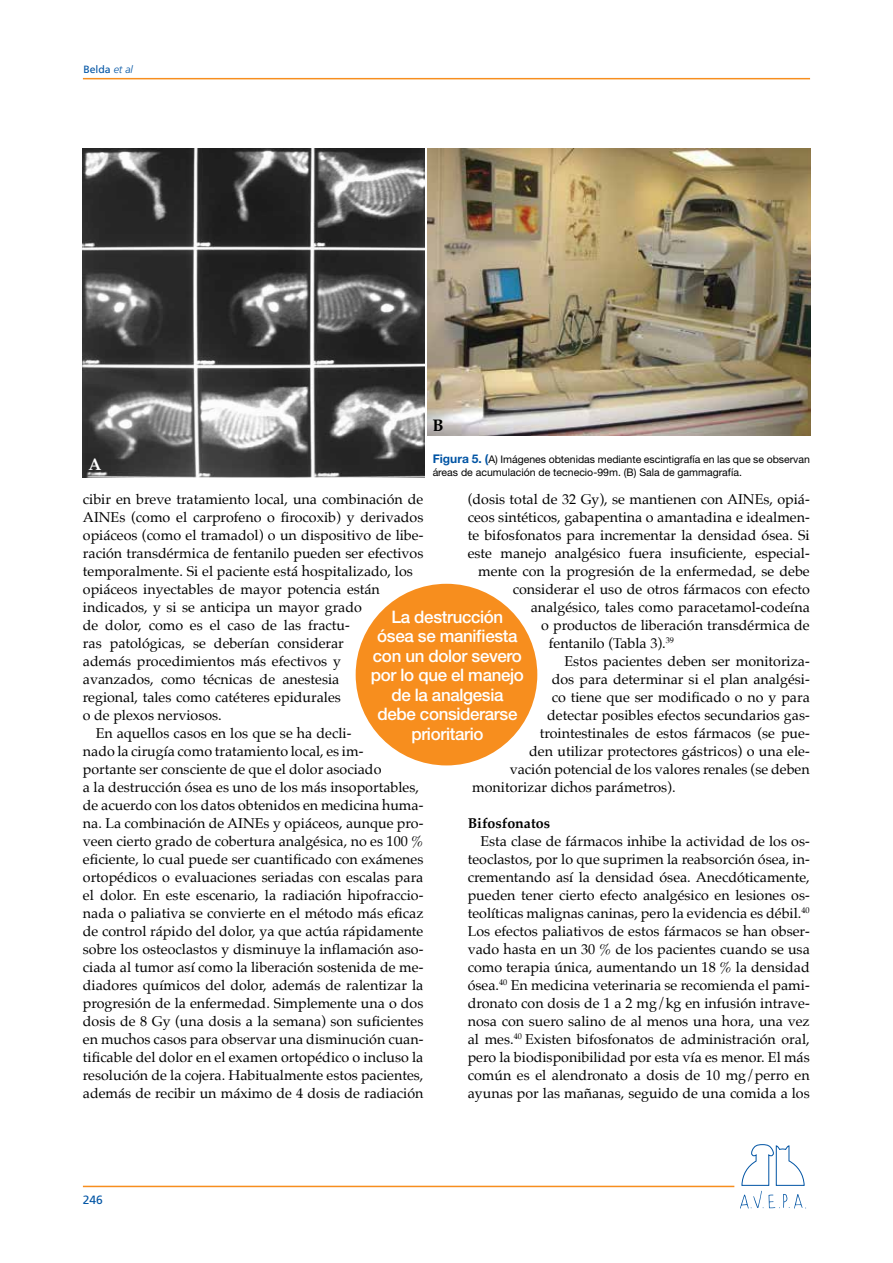
<style>
.page{position:relative;width:893px;height:1263px;background:#fff}
.page>*{position:absolute;margin:0;border:0;box-sizing:border-box;transform-origin:0 0}
.t1{font:500 17.25px/19.5px "Helvetica Neue LT Std";letter-spacing:-.02em;color:#fff;text-align:center}
.t2{font:700 16.8px "Palatino";color:#fff}
.t3{font:700 16.8px "Palatino";color:#000}
.t4{font:14.25px/18px "Palatino";color:#000;text-align:justify}
.t5{font:700 14.25px "Palatino";color:#000}
.t6{font:12px "Frutiger";color:#0054a4}
.t7{font:10.5px/12.6px "Helvetica Neue LT Std";color:#000}
.t8{font:10.5px "Frutiger";color:#0054a4}
.s1{font-weight:300;font-style:italic}
.s2{font-weight:700;font-size:12px;color:#0054a4}
</style>
<div class="page">
<hr style="left:83px;top:1186px;width:651px;height:1px;background:#f78e1e">
<hr style="left:83px;top:78px;width:727px;height:1px;background:#f78e1e">
<svg style="left:740px;top:1144px;width:66px;height:65px"></svg>
<div style="left:356px;top:584px;width:181px;height:181px;background:#f78e1e;border-radius:50%"></div>
<img style="left:83px;top:149px;width:342px;height:328px">
<img style="left:428px;top:149px;width:382px;height:287px">
<p class="t8" style="left:83px;top:63px;width:51px">Belda <span class="s1">et al</span></p>
<p class="t2" style="left:88px;top:450px;width:15px">A</p>
<p class="t3" style="left:432px;top:411px;width:13px">B</p>
<p class="t7" style="left:433px;top:453px;width:379px"><span class="s2">Figura 5. (</span>A) Imágenes obtenidas mediante escintigrafía en las que se observan áreas de acumulación de tecnecio-99m. (B) Sala de gammagrafía.</p>
<p class="t4" style="left:468px;top:490px;width:343px">(dosis total de 32 Gy), se mantienen con AINEs, opiá-</p>
<p class="t4" style="left:468px;top:508px;width:344px">ceos sintéticos, gabapentina o amantadina e idealmen-</p>
<p class="t4" style="left:468px;top:526px;width:343px">te bifosfonatos para incrementar la densidad ósea. Si</p>
<p class="t4" style="left:468px;top:544px;width:343px">este manejo analgésico fuera insuficiente, especial-</p>
<p class="t4" style="left:478px;top:562px;width:333px">mente con la progresión de la enfermedad, se debe</p>
<p class="t4" style="left:513px;top:580px;width:298px">considerar el uso de otros fármacos con efecto</p>
<p class="t4" style="left:531px;top:598px;width:281px">analgésico, tales como paracetamol-codeína</p>
<p class="t4" style="left:541px;top:616px;width:270px">o productos de liberación transdérmica de</p>
<p class="t4" style="left:549px;top:634px;width:127px">fentanilo (Tabla 3).<sup>39</sup></p>
<p class="t4" style="left:564px;top:652px;width:247px">Estos pacientes deben ser monitoriza-</p>
<p class="t4" style="left:552px;top:670px;width:259px">dos para determinar si el plan analgési-</p>
<p class="t4" style="left:552px;top:688px;width:259px">co tiene que ser modificado o no y para</p>
<p class="t4" style="left:547px;top:706px;width:264px">detectar posibles efectos secundarios gas-</p>
<p class="t4" style="left:540px;top:724px;width:272px">trointestinales de estos fármacos (se pue-</p>
<p class="t4" style="left:529px;top:742px;width:282px">den utilizar protectores gástricos) o una ele-</p>
<p class="t4" style="left:510px;top:760px;width:301px">vación potencial de los valores renales (se deben</p>
<p class="t4" style="left:472px;top:778px;width:205px">monitorizar dichos parámetros).</p>
<p class="t5" style="left:468px;top:811px;width:84px">Bifosfonatos</p>
<p class="t4" style="left:468px;top:832px;width:344px;text-indent:13px">Esta clase de fármacos inhibe la actividad de los os&shy;teoclastos, por lo que suprimen la reabsorción ósea, in&shy;crementando así la densidad ósea. Anecdóticamente, pueden tener cierto efecto analgésico en lesiones os&shy;teolíticas malignas caninas, pero la evidencia es débil.<sup>40<br></sup>Los efectos paliativos de estos fármacos se han obser&shy;vado hasta en un 30 % de los pacientes cuando se usa como terapia única, aumentando un 18 % la densidad ósea.<sup>40</sup> En medicina veterinaria se recomienda el pami&shy;dronato con dosis de 1 a 2 mg/kg en infusión intrave&shy;nosa con suero salino de al menos una hora, una vez al mes.<sup>40</sup> Existen bifosfonatos de administración oral, pero la biodisponibilidad por esta vía es menor. El más común es el alendronato a dosis de 10 mg/perro en ayunas por las mañanas, seguido de una comida a los</p>
<p class="t4" style="left:83px;top:490px;width:342px">cibir en breve tratamiento local, una combinación de</p>
<p class="t4" style="left:83px;top:508px;width:342px">AINEs (como el carprofeno o firocoxib) y derivados</p>
<p class="t4" style="left:83px;top:526px;width:342px">opiáceos (como el tramadol) o un dispositivo de libe-</p>
<p class="t4" style="left:83px;top:544px;width:342px">ración transdérmica de fentanilo pueden ser efectivos</p>
<p class="t4" style="left:83px;top:562px;width:332px">temporalmente. Si el paciente está hospitalizado, los</p>
<p class="t4" style="left:83px;top:580px;width:298px">opiáceos inyectables de mayor potencia están</p>
<p class="t4" style="left:83px;top:598px;width:280px">indicados, y si se anticipa un mayor grado</p>
<p class="t4" style="left:83px;top:616px;width:269px">de dolor, como es el caso de las fractu-</p>
<p class="t4" style="left:83px;top:634px;width:262px">ras patológicas, se deberían considerar</p>
<p class="t4" style="left:83px;top:652px;width:259px">además procedimientos más efectivos y</p>
<p class="t4" style="left:83px;top:670px;width:258px">avanzados, como técnicas de anestesia</p>
<p class="t4" style="left:83px;top:688px;width:259px">regional, tales como catéteres epidurales</p>
<p class="t4" style="left:83px;top:706px;width:140px">o de plexos nerviosos.</p>
<p class="t4" style="left:96px;top:724px;width:257px">En aquellos casos en los que se ha decli-</p>
<p class="t4" style="left:83px;top:742px;width:282px">nado la cirugía como tratamiento local, es im-</p>
<p class="t4" style="left:83px;top:760px;width:300px">portante ser consciente de que el dolor asociado</p>
<p class="t4" style="left:83px;top:778px;width:338px">a la destrucción ósea es uno de los más insoportables,</p>
<p class="t4" style="left:83px;top:796px;width:342px">de acuerdo con los datos obtenidos en medicina huma-</p>
<p class="t4" style="left:83px;top:814px;width:342px">na. La combinación de AINEs y opiáceos, aunque pro-</p>
<p class="t4" style="left:83px;top:832px;width:342px">veen cierto grado de cobertura analgésica, no es 100 %</p>
<p class="t4" style="left:83px;top:850px;width:342px">eficiente, lo cual puede ser cuantificado con exámenes</p>
<p class="t4" style="left:83px;top:868px;width:342px">ortopédicos o evaluaciones seriadas con escalas para</p>
<p class="t4" style="left:83px;top:886px;width:342px">el dolor. En este escenario, la radiación hipofraccio-</p>
<p class="t4" style="left:83px;top:904px;width:342px">nada o paliativa se convierte en el método más eficaz</p>
<p class="t4" style="left:83px;top:922px;width:342px">de control rápido del dolor, ya que actúa rápidamente</p>
<p class="t4" style="left:83px;top:940px;width:342px">sobre los osteoclastos y disminuye la inflamación aso-</p>
<p class="t4" style="left:83px;top:958px;width:342px">ciada al tumor así como la liberación sostenida de me-</p>
<p class="t4" style="left:83px;top:976px;width:342px">diadores químicos del dolor, además de ralentizar la</p>
<p class="t4" style="left:83px;top:994px;width:342px">progresión de la enfermedad. Simplemente una o dos</p>
<p class="t4" style="left:83px;top:1012px;width:342px">dosis de 8 Gy (una dosis a la semana) son suficientes</p>
<p class="t4" style="left:83px;top:1030px;width:342px">en muchos casos para observar una disminución cuan-</p>
<p class="t4" style="left:83px;top:1048px;width:342px">tificable del dolor en el examen ortopédico o incluso la</p>
<p class="t4" style="left:83px;top:1066px;width:342px">resolución de la cojera. Habitualmente estos pacientes,</p>
<p class="t4" style="left:83px;top:1084px;width:342px">además de recibir un máximo de 4 dosis de radiación</p>
<p class="t1" style="left:371px;top:607px;width:154px">La destrucción<br>ósea se manifiesta con un dolor severo por lo que el manejo de la analgesia debe considerarse prioritario</p>
<p class="t6" style="left:83px;top:1193px;width:22px">246</p>
</div>
